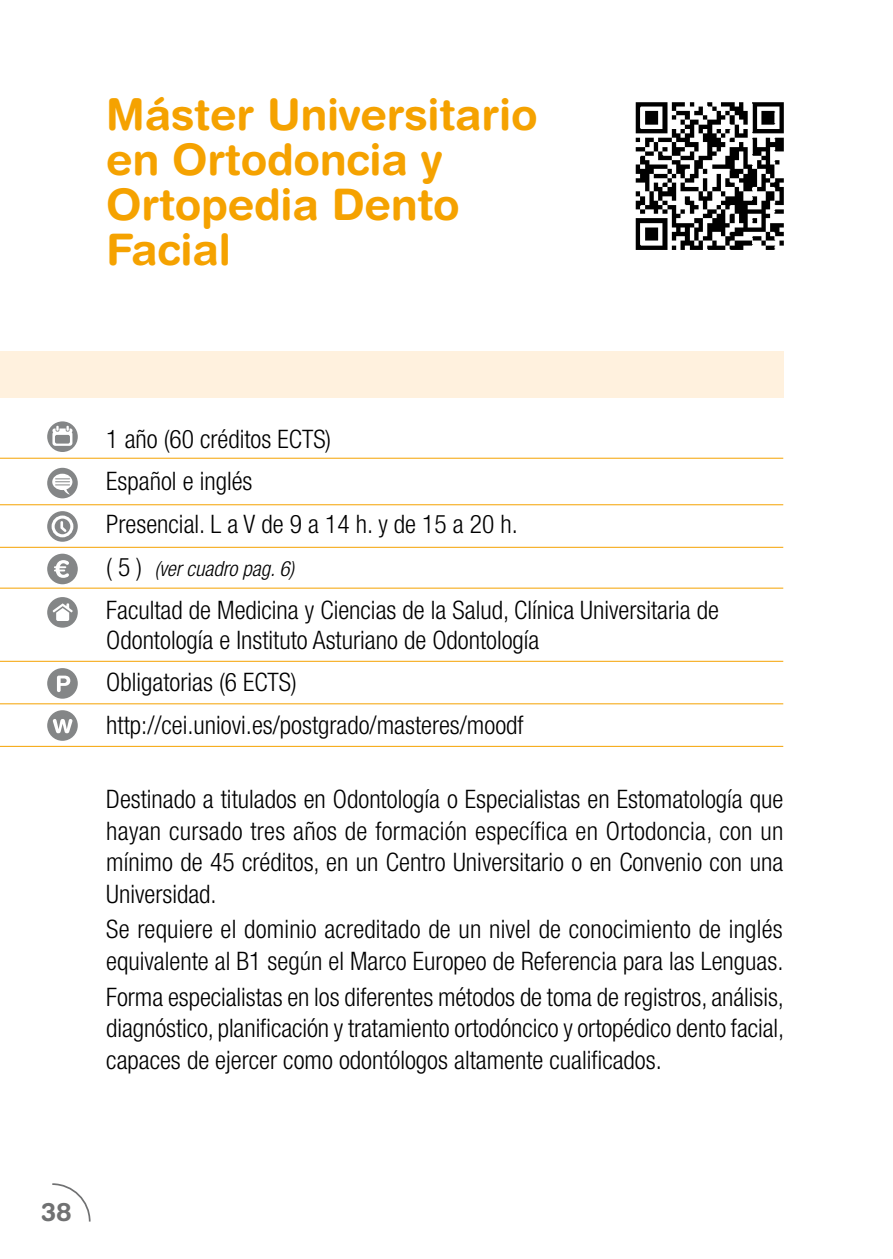
<style>
.page{position:relative;width:893px;height:1259px;background:#fff}
.page>*{position:absolute;margin:0;border:0;box-sizing:border-box;transform-origin:0 0}
.t1{font:700 43.5px/45px "Helvetica Rounded LT Std";letter-spacing:-.005em;color:#f5a200}
.t2{font:300 condensed 25.5px/31.5px "Helvetica Neue LT Std";color:#000}
.t3{font:700 25.5px "Helvetica Rounded LT Std";color:#707172}
.t4{font:italic 300 condensed 21px "Helvetica Neue LT Std";color:#000}
.s1{font-style:normal;font-size:25.5px}
</style>
<div class="page">
<svg style="left:52px;top:1183px;width:39px;height:39px"></svg>
<div style="left:0;top:351px;width:783px;height:46px;background:#fff1de"></div>
<hr style="left:0;top:458px;width:783px;height:1px;background:#f5a200">
<hr style="left:0;top:504px;width:783px;height:1px;background:#f5a200">
<hr style="left:0;top:547px;width:783px;height:1px;background:#f5a200">
<hr style="left:0;top:587px;width:783px;height:1px;background:#f5a200">
<hr style="left:0;top:661px;width:783px;height:1px;background:#f5a200">
<hr style="left:0;top:703px;width:783px;height:1px;background:#f5a200">
<hr style="left:0;top:746px;width:783px;height:1px;background:#f5a200">
<div style="left:47px;top:421px;width:31px;height:31px;background:#848687;border-radius:50%"></div>
<svg style="left:52px;top:426px;width:20px;height:20px"></svg>
<div style="left:47px;top:710px;width:31px;height:31px;background:#848687;border-radius:50%"></div>
<svg style="left:53px;top:719px;width:19px;height:14px"></svg>
<div style="left:47px;top:554px;width:31px;height:30px;background:#848687;border-radius:50%"></div>
<svg style="left:54px;top:560px;width:15px;height:18px"></svg>
<div style="left:47px;top:597px;width:31px;height:30px;background:#848687;border-radius:50%"></div>
<svg style="left:53px;top:603px;width:20px;height:18px"></svg>
<div style="left:47px;top:468px;width:31px;height:30px;background:#848687;border-radius:50%"></div>
<div style="left:52px;top:474px;width:20px;height:16px;background:linear-gradient(to right,#fefefe,#fff);border-radius:50%"></div>
<svg style="left:56px;top:478px;width:14px;height:16px"></svg>
<svg style="left:47px;top:511px;width:31px;height:31px"></svg>
<div style="left:52px;top:515px;width:21px;height:22px;border:3px solid #fff;border-radius:50%"></div>
<svg style="left:59px;top:520px;width:10px;height:14px"></svg>
<img style="left:635px;top:102px;width:149px;height:148px">
<div style="left:47px;top:668px;width:31px;height:30px;background:#848687;border-radius:50%"></div>
<svg style="left:57px;top:675px;width:13px;height:17px"></svg>
<hr style="left:892px;top:352px;width:1px;height:46px;background:#fff1de">
<h1 class="t1" style="left:106px;top:92px;width:433px">Máster Universitario en Ortodoncia y<br>Ortopedia Dento<br>Facial</h1>
<p class="t2" style="left:106px;top:417px;width:413px;line-height:42.9px">1 año (60 créditos ECTS)<br>Español e inglés<br>Presencial. L a V de 9 a 14 h. y de 15 a 20 h.</p>
<p class="t4" style="left:106px;top:556px;width:189px"><span class="s1">( 5 )</span> (ver cuadro pag. 6)</p>
<p class="t2" style="left:106px;top:594px;width:614px;line-height:30px">Facultad de Medicina y Ciencias de la Salud, Clínica Universitaria de<br>Odontología e Instituto Asturiano de Odontología</p>
<p class="t2" style="left:106px;top:661px;width:419px;line-height:42.9px">Obligatorias (6 ECTS) http://cei.uniovi.es/postgrado/masteres/moodf</p>
<p class="t2" style="left:106px;top:783px;width:679px;text-align:justify">Destinado a titulados en Odontología o Especialistas en Estomatología que hayan cursado tres años de formación específica en Ortodoncia, con un mínimo de 45 créditos, en un Centro Universitario o en Convenio con una Universidad.</p>
<p class="t2" style="left:106px;top:913px;width:679px">Se requiere el dominio acreditado de un nivel de conocimiento de inglés equivalente al B1 según el Marco Europeo de Referencia para las Lenguas.</p>
<p class="t2" style="left:106px;top:980px;width:679px;text-align:justify">Forma especialistas en los diferentes métodos de toma de registros, análisis, diagnóstico, planificación y tratamiento ortodóncico y ortopédico dento facial, capaces de ejercer como odontólogos altamente cualificados.</p>
<p class="t3" style="left:41px;top:1196px;width:32px">38</p>
</div>
